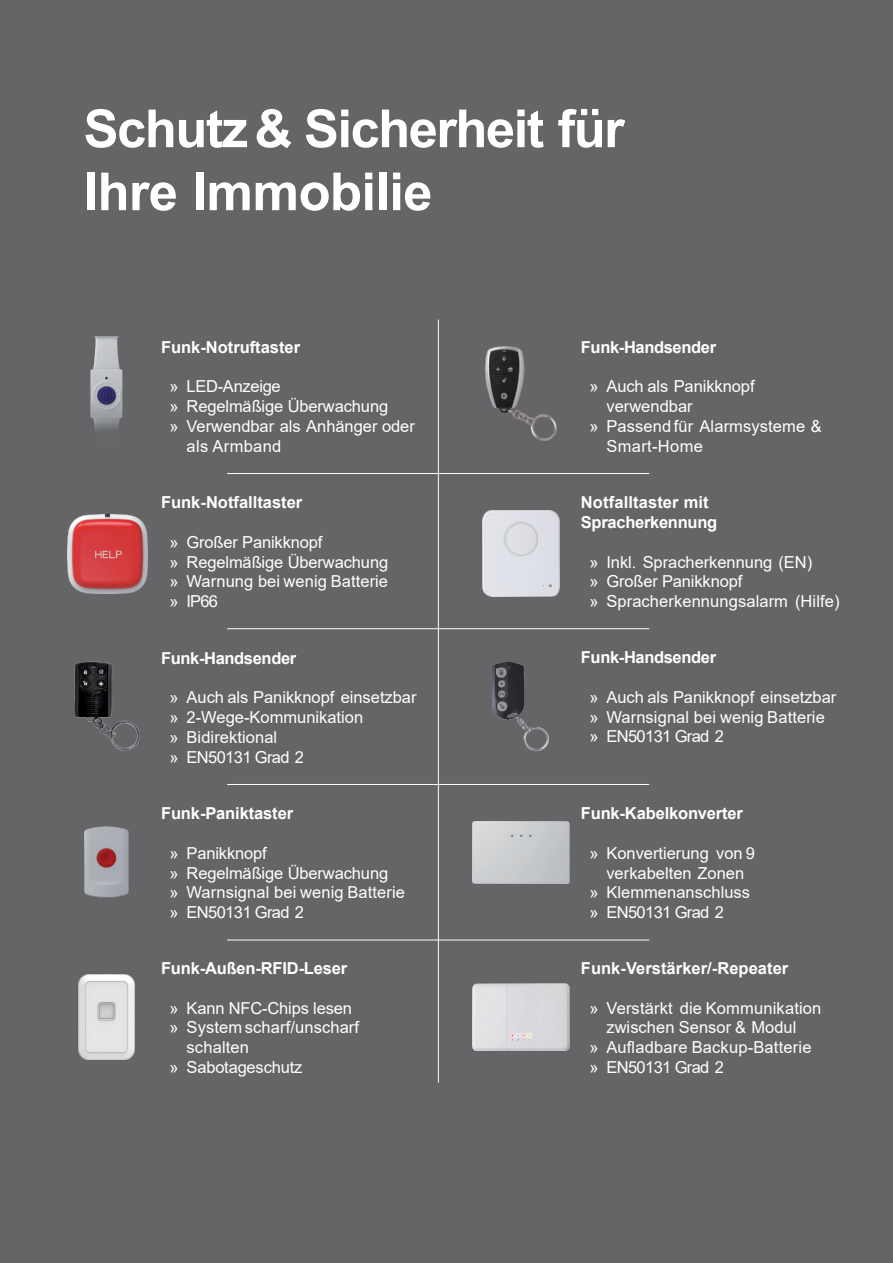
<style>
.page{position:relative;width:893px;height:1263px;background:#656568}
.page>*{position:absolute;margin:0;border:0;box-sizing:border-box;transform-origin:0 0}
.t1{font:700 52.5px/63px "Arial";letter-spacing:-.03em;color:#fff}
.t2{font:16.5px/19.8px "Arial";color:#fff}
.t3{font:700 16.5px/19.8px "Arial";letter-spacing:-.01em;color:#fff}
.t4{font:16.5px "Arial";letter-spacing:-.04em;color:#fff}
.t5{font:16.5px "Arial";letter-spacing:.02em;color:#fff}
.t6{font:16.5px "Arial";letter-spacing:-.02em;color:#fff}
</style>
<div class="page">
<img style="left:90px;top:337px;width:33px;height:95px">
<img style="left:486px;top:347px;width:71px;height:94px">
<img style="left:68px;top:514px;width:79px;height:79px">
<img style="left:482px;top:511px;width:78px;height:85px">
<img style="left:74px;top:662px;width:65px;height:89px">
<img style="left:493px;top:662px;width:55px;height:88px">
<img style="left:85px;top:827px;width:44px;height:71px">
<img style="left:473px;top:821px;width:97px;height:63px">
<img style="left:79px;top:975px;width:56px;height:84px">
<img style="left:473px;top:983px;width:97px;height:68px">
<hr style="left:438px;top:320px;width:1px;height:762px;background:#fff">
<hr style="left:227px;top:473px;width:422px;height:1px;background:#fff">
<hr style="left:227px;top:628px;width:422px;height:1px;background:#fff">
<hr style="left:227px;top:784px;width:422px;height:1px;background:#fff">
<hr style="left:227px;top:940px;width:422px;height:1px;background:#fff">
<h1 class="t1" style="left:84px;top:102px;width:543px">Schutz&amp; Sicherheit für<br>Ihre Immobilie</h1>
<p class="t3" style="left:161px;top:339px;width:141px">Funk-Notruftaster</p>
<p class="t6" style="left:170px;top:380px;width:113px">» LED-Anzeige</p>
<p class="t2" style="left:170px;top:398px;width:220px">» Regelmäßige Überwachung</p>
<p class="t2" style="left:170px;top:418px;width:247px">» Verwendbar als Anhänger oder</p>
<p class="t5" style="left:187px;top:440px;width:96px">als Armband</p>
<p class="t3" style="left:161px;top:494px;width:143px">Funk-Notfalltaster</p>
<p class="t2" style="left:170px;top:534px;width:220px">» Großer Panikknopf<br>» Regelmäßige Überwachung » Warnung bei wenig Batterie » IP66</p>
<p class="t3" style="left:161px;top:649px;width:137px">Funk-Handsender</p>
<p class="t2" style="left:170px;top:689px;width:248px">» Auch als Panikknopf einsetzbar » 2-Wege-Kommunikation<br>» Bidirektional<br>» EN50131 Grad 2</p>
<p class="t3" style="left:161px;top:805px;width:134px">Funk-Paniktaster</p>
<p class="t2" style="left:170px;top:845px;width:237px">» Panikknopf<br>» Regelmäßige Überwachung<br>» Warnsignal bei wenig Batterie » EN50131 Grad 2</p>
<p class="t3" style="left:161px;top:960px;width:188px">Funk-Außen-RFID-Leser</p>
<p class="t2" style="left:170px;top:999px;width:184px">» Kann NFC-Chips lesen</p>
<p class="t2" style="left:170px;top:1019px;width:191px">» System scharf/unscharf</p>
<p class="t2" style="left:187px;top:1039px;width:64px">schalten</p>
<p class="t2" style="left:170px;top:1059px;width:134px">» Sabotageschutz</p>
<p class="t3" style="left:581px;top:339px;width:137px">Funk-Handsender</p>
<p class="t2" style="left:589px;top:378px;width:167px">» Auch als Panikknopf</p>
<p class="t2" style="left:606px;top:398px;width:88px">verwendbar</p>
<p class="t2" style="left:589px;top:418px;width:234px">» Passend für Alarmsysteme &amp;</p>
<p class="t5" style="left:606px;top:440px;width:98px">Smart-Home</p>
<p class="t3" style="left:581px;top:494px;width:138px">Notfalltaster mit<br>Spracherkennung</p>
<p class="t2" style="left:589px;top:553px;width:252px">» Inkl. Spracherkennung (EN)<br>» Großer Panikknopf<br>» Spracherkennungsalarm (Hilfe)</p>
<p class="t3" style="left:581px;top:649px;width:137px">Funk-Handsender</p>
<p class="t2" style="left:589px;top:688px;width:248px">» Auch als Panikknopf einsetzbar » Warnsignal bei wenig Batterie » EN50131 Grad 2</p>
<p class="t3" style="left:581px;top:805px;width:164px">Funk-Kabelkonverter</p>
<p class="t2" style="left:589px;top:845px;width:167px">» Konvertierung von 9</p>
<p class="t2" style="left:606px;top:864px;width:139px">verkabelten Zonen</p>
<p class="t2" style="left:589px;top:884px;width:162px">» Klemmenanschluss</p>
<p class="t4" style="left:589px;top:906px;width:136px">» EN50131 Grad 2</p>
<p class="t3" style="left:581px;top:960px;width:209px">Funk-Verstärker/-Repeater</p>
<p class="t2" style="left:589px;top:999px;width:234px">» Verstärkt die Kommunikation</p>
<p class="t2" style="left:606px;top:1019px;width:192px">zwischen Sensor &amp; Modul</p>
<p class="t2" style="left:589px;top:1039px;width:224px">» Aufladbare Backup-Batterie</p>
<p class="t4" style="left:589px;top:1061px;width:136px">» EN50131 Grad 2</p>
</div>
